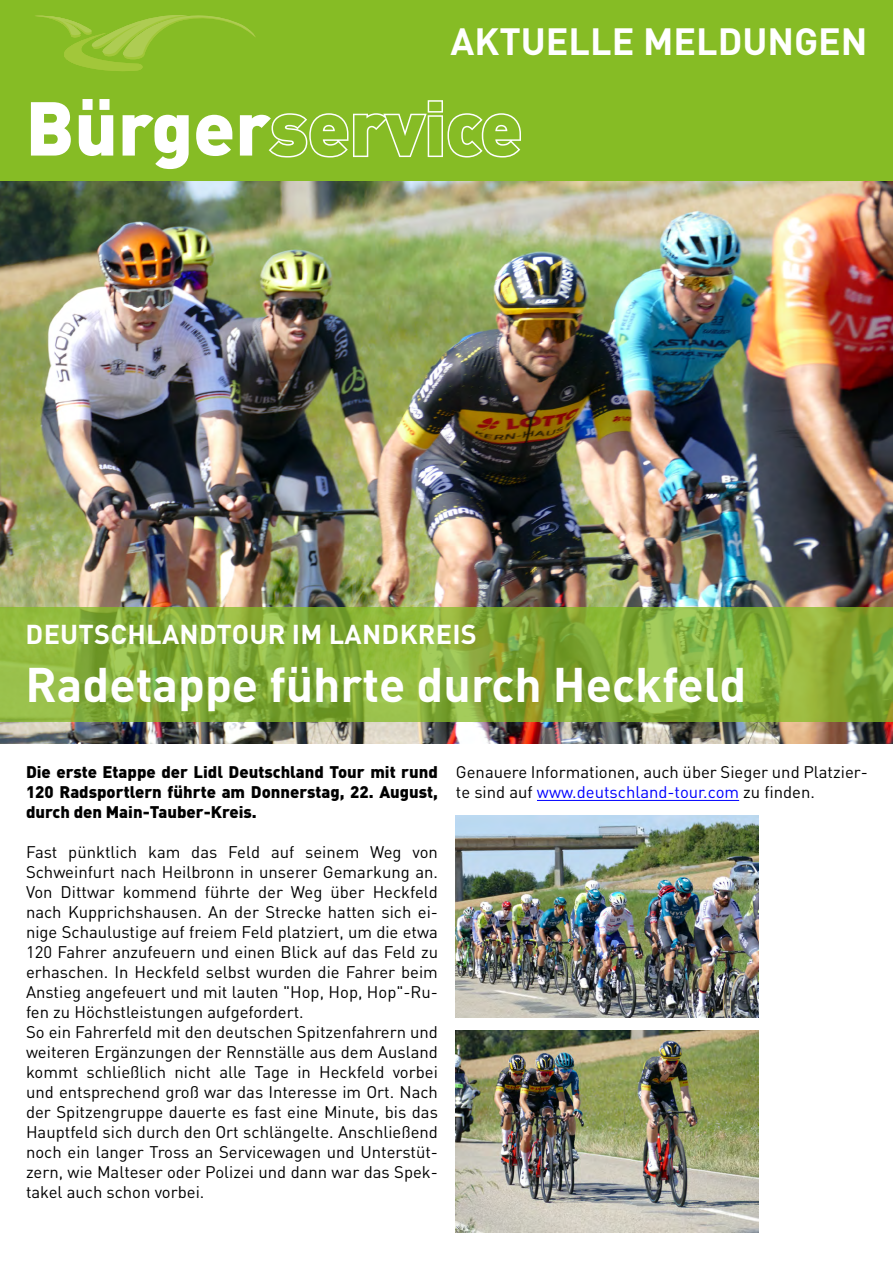
<style>
.page{position:relative;width:893px;height:1263px;background:#fff}
.page>*{position:absolute;margin:0;border:0;box-sizing:border-box;transform-origin:0 0}
.t1{font:900 75px "DIN Pro";color:#fff}
.t2{font:700 48px "DIN Pro";color:#fff}
.t3{font:700 37.5px "DIN Pro";color:#fff}
.t4{font:700 27px "DIN Pro";letter-spacing:.01em;color:#fff}
.t5{font:16.65px/20px "DIN Pro";color:#000}
.t6{font:900 16.65px/20px "DIN Pro";color:#000;text-align:justify}
.s1{color:#00f}
</style>
<div class="page">
<img style="left:0;top:180px;width:893px;height:563px">
<hr style="left:537px;top:800px;width:202px;height:1px;background:#00f">
<div style="left:0;top:0;width:893px;height:180px;background:#86bc25"></div>
<svg style="left:35px;top:15px;width:221px;height:56px"></svg>
<svg style="left:0;top:607px;width:893px;height:114px;background:#88af3b"></svg>
<img style="left:455px;top:815px;width:304px;height:202px">
<img style="left:455px;top:1030px;width:304px;height:202px">
<h3 class="t3" style="left:451px;top:15px;width:418px">AKTUELLE MELDUNGEN</h3>
<h1 class="t1" style="left:26px;top:77px;width:498px">Bürgerservice</h1>
<h3 class="t4" style="left:26px;top:616px;width:453px">DEUTSCHLANDTOUR IM LANDKREIS</h3>
<h2 class="t2" style="left:26px;top:652px;width:722px">Radetappe führte durch Heckfeld</h2>
<p class="t6" style="left:26px;top:761px;width:413px">Die erste Etappe der Lidl Deutschland Tour mit rund 120 Radsportlern führte am Donnerstag, 22. August, durch den Main-Tauber-Kreis.</p>
<p class="t5" style="left:26px;top:841px;width:413px">Fast pünktlich kam das Feld auf seinem Weg von Schweinfurt nach Heilbronn in unserer Gemarkung an.<br>Von Dittwar kommend führte der Weg über Heckfeld nach Kupprichshausen. An der Strecke hatten sich ei&shy;nige Schaulustige auf freiem Feld platziert, um die etwa 120 Fahrer anzufeuern und einen Blick auf das Feld zu erhaschen. In Heckfeld selbst wurden die Fahrer beim Anstieg angefeuert und mit lauten "Hop, Hop, Hop"-Ru&shy;fen zu Höchstleistungen aufgefordert.<br>So ein Fahrerfeld mit den deutschen Spitzenfahrern und weiteren Ergänzungen der Rennställe aus dem Ausland kommt schließlich nicht alle Tage in Heckfeld vorbei und entsprechend groß war das Interesse im Ort. Nach der Spitzengruppe dauerte es fast eine Minute, bis das Hauptfeld sich durch den Ort schlängelte. Anschließend noch ein langer Tross an Servicewagen und Unterstüt&shy;zern, wie Malteser oder Polizei und dann war das Spek&shy;takel auch schon vorbei.</p>
<p class="t5" style="left:456px;top:761px;width:413px">Genauere Informationen, auch über Sieger und Platzier&shy;te sind auf <span class="s1">www.deutschland-tour.com</span> zu finden.</p>
</div>
